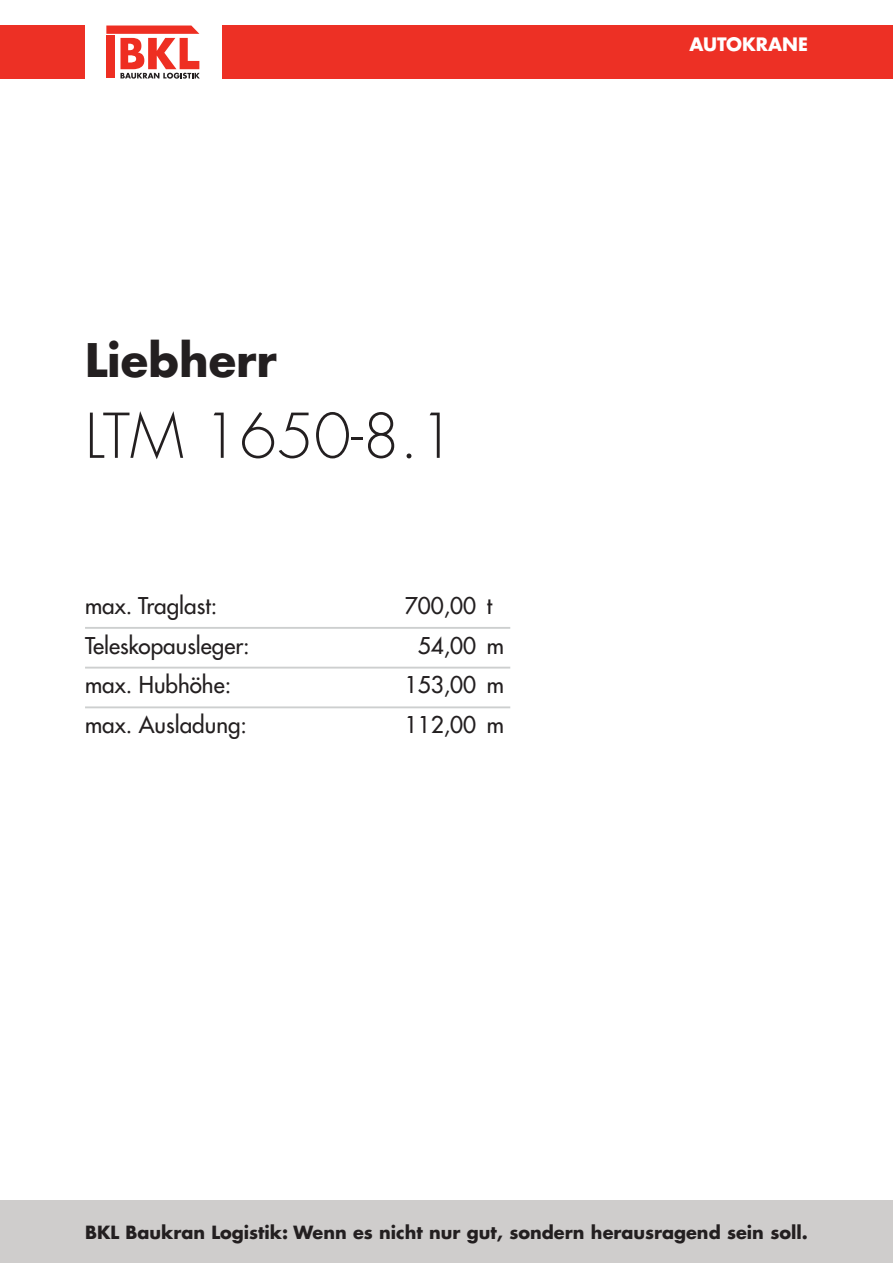
<style>
.page{position:relative;width:893px;height:1263px;background:#fff}
.page>*{position:absolute;margin:0;border:0;box-sizing:border-box;transform-origin:0 0}
.t1{font:300 60px "Futura LT Pro";color:#231f20}
.t2{font:700 45px "Futura LT Pro";color:#231f20}
.t3{font:500 22.5px "Futura LT Pro";color:#231f20}
.t4{font:700 18px "Futura LT Pro";color:#fff}
.t5{font:700 17.7px "Futura LT Pro";color:#231f20}
</style>
<div class="page">
<div style="left:0;top:26px;width:893px;height:53px;background:#ed3025"></div>
<div style="left:85px;top:25px;width:136px;height:54px;background:#fff"></div>
<svg style="left:106px;top:26px;width:94px;height:53px"></svg>
<div style="left:0;top:1199px;width:893px;height:64px;background:#cfcdcc"></div>
<hr style="left:85px;top:627px;width:425px;height:2px;background:#cdcfcf">
<hr style="left:85px;top:667px;width:425px;height:1px;background:#cdcfcf">
<hr style="left:85px;top:706px;width:425px;height:2px;background:#cdcfcf">
<h2 class="t2" style="left:85px;top:326px;width:193px">Liebherr</h2>
<h1 class="t1" style="left:85px;top:397px;width:372px">LTM 1650-8.1</h1>
<p class="t3" style="left:85px;top:589px;width:134px">max. Traglast:</p>
<p class="t3" style="left:405px;top:589px;width:89px">700,00 t</p>
<p class="t3" style="left:85px;top:629px;width:166px">Teleskopausleger:</p>
<p class="t3" style="left:418px;top:629px;width:88px">54,00 m</p>
<p class="t3" style="left:85px;top:668px;width:148px">max. Hubhöhe:</p>
<p class="t3" style="left:405px;top:668px;width:101px">153,00 m</p>
<p class="t3" style="left:85px;top:708px;width:164px">max. Ausladung:</p>
<p class="t3" style="left:405px;top:708px;width:101px">112,00 m</p>
<p class="t4" style="left:689px;top:30px;width:120px">AUTOKRANE</p>
<p class="t5" style="left:85px;top:1218px;width:724px">BKL Baukran Logistik: Wenn es nicht nur gut, sondern herausragend sein soll.</p>
</div>
